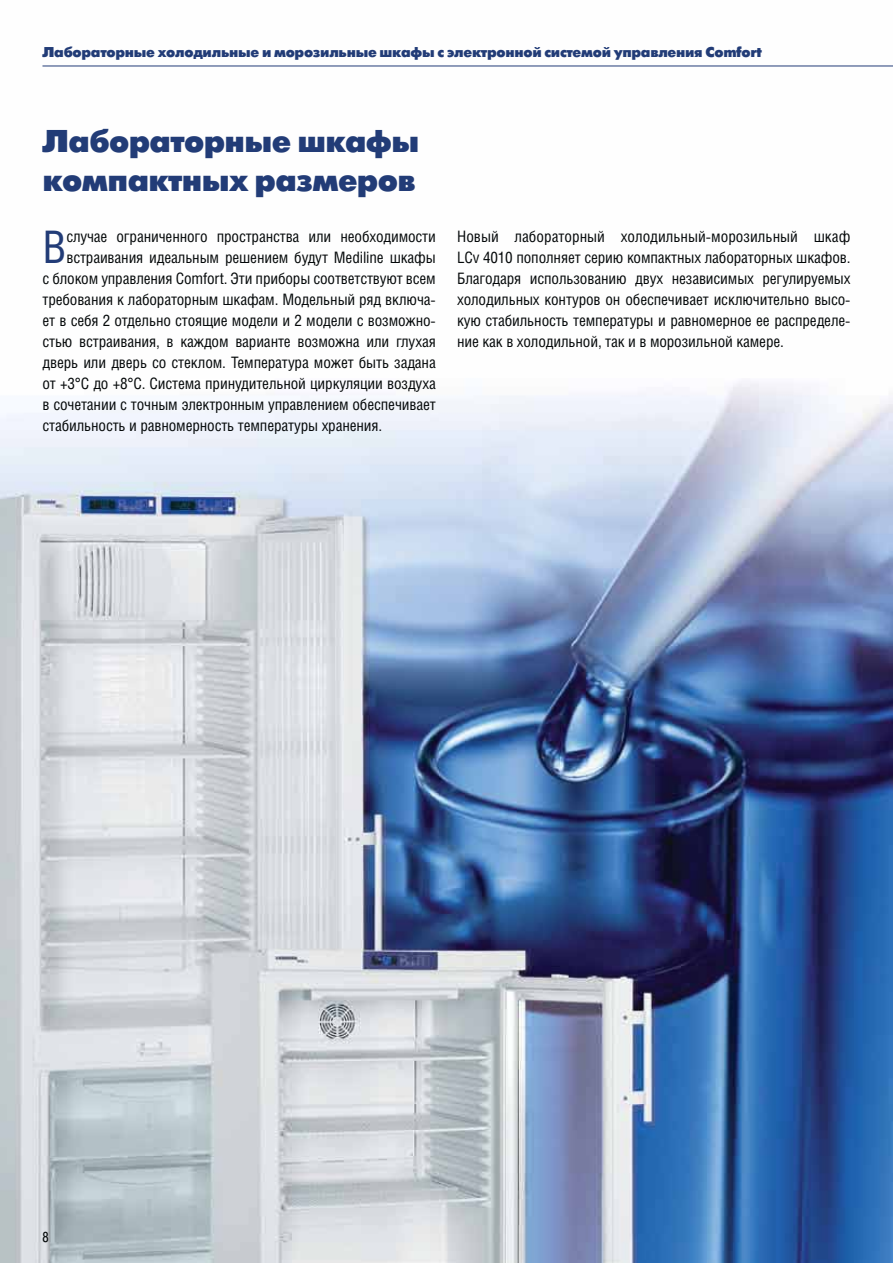
<style>
.page{position:relative;width:893px;height:1263px;background:#fff}
.page>*{position:absolute;margin:0;border:0;box-sizing:border-box;transform-origin:0 0}
.t1{font:44.85px "Helios Cond";color:#223c77}
.t2{font:31.5px/39px "Futuris XC";letter-spacing:-.02em;color:#223c77}
.t3{font:15.75px/21px "Helios Cond";letter-spacing:-.01em;color:#040809;text-align:justify}
.t4{font:14.25px "Futuris XC";letter-spacing:-.02em;color:#223c77}
.t5{font:14.25px "Pragmatica Cond C";color:#040809}
</style>
<div class="page">
<img style="left:0;top:65px;width:893px;height:1198px">
<hr style="left:42px;top:66px;width:851px;height:1px;background:#223c77">
<p class="t4" style="left:42px;top:47px;width:721px">Лабораторные холодильные и морозильные шкафы с электронной системой управления Comfort</p>
<h2 class="t2" style="left:42px;top:125px;width:378px">Лабораторные шкафы компактных размеров</h2>
<h1 class="t1" style="left:42px;top:230px;width:25px">В</h1>
<p class="t3" style="left:66px;top:227px;width:371px">случае ограниченного пространства или необходимости</p>
<p class="t3" style="left:66px;top:248px;width:371px">встраивания идеальным решением будут Mediline шкафы</p>
<p class="t3" style="left:42px;top:269px;width:395px">с блоком управления Comfort. Эти приборы соответствуют всем</p>
<p class="t3" style="left:42px;top:290px;width:395px">требования к лабораторным шкафам. Модельный ряд включа-</p>
<p class="t3" style="left:42px;top:311px;width:395px">ет в себя 2 отдельно стоящие модели и 2 модели с возможно-</p>
<p class="t3" style="left:42px;top:332px;width:395px">стью встраивания, в каждом варианте возможна или глухая</p>
<p class="t3" style="left:42px;top:353px;width:395px">дверь или дверь со стеклом. Температура может быть задана</p>
<p class="t3" style="left:42px;top:374px;width:395px">от +3°С до +8°С. Система принудительной циркуляции воздуха</p>
<p class="t3" style="left:42px;top:395px;width:395px">в сочетании с точным электронным управлением обеспечивает</p>
<p class="t3" style="left:42px;top:416px;width:341px">стабильность и равномерность температуры хранения.</p>
<p class="t3" style="left:457px;top:227px;width:395px">Новый лабораторный холодильный-морозильный шкаф LCv 4010 пополняет серию компактных лабораторных шкафов.<br>Благодаря использованию двух независимых регулируемых холодильных контуров он обеспечивает исключительно высо&shy;кую стабильность температуры и равномерное ее распределе&shy;ние как в холодильной, так и в морозильной камере.</p>
<p class="t5" style="left:42px;top:1229px;width:8px">8</p>
</div>
